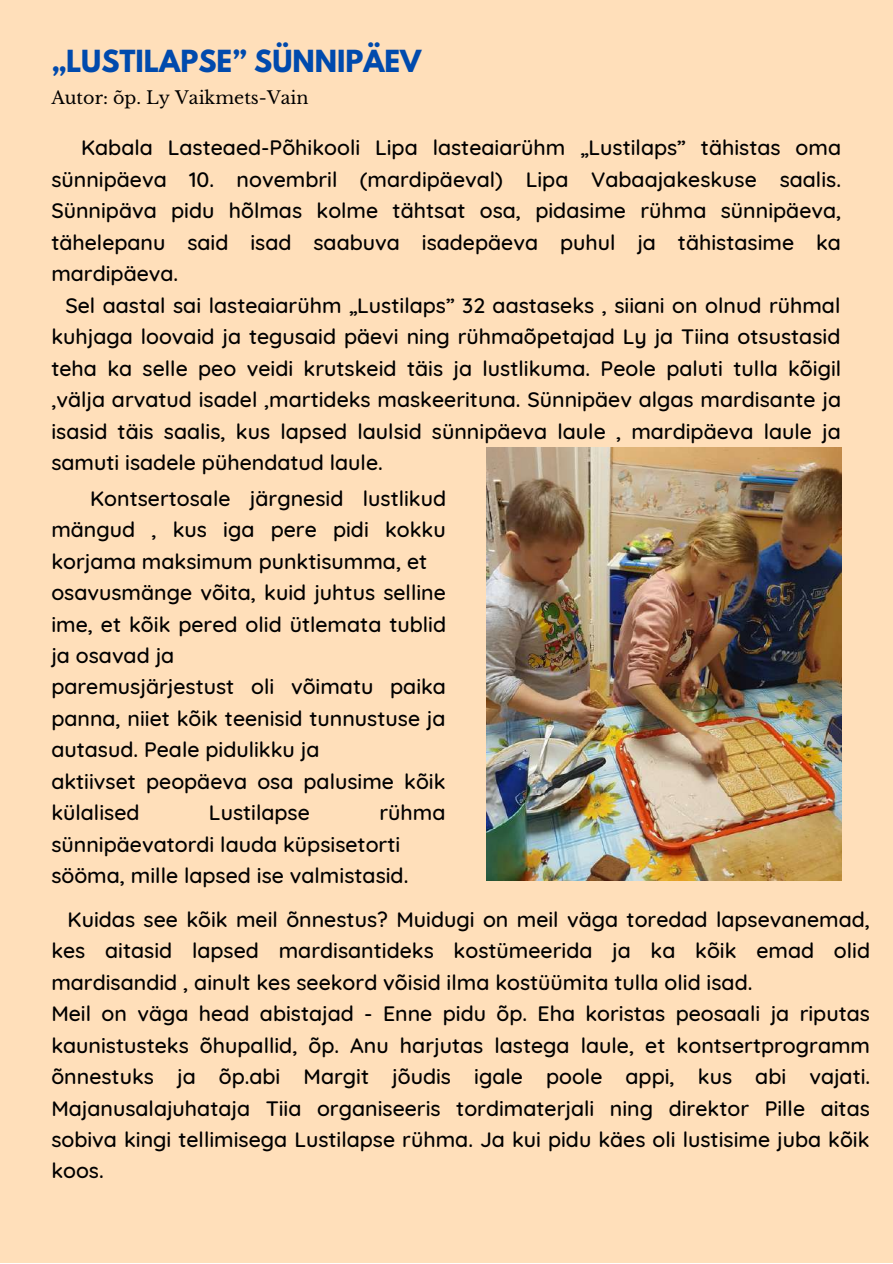
<style>
.page{position:relative;width:893px;height:1264px;background:#fff}
.page>*{position:absolute;margin:0;border:0;box-sizing:border-box;transform-origin:0 0}
.t1{font:700 27px "League Spartan";color:#004aad}
.t2{font:500 21.3px/31.5px "Quicksand";color:#000}
.t3{font:17.55px "Libre Baskerville";color:#000}
</style>
<div class="page">
<div style="left:0;top:0;width:892px;height:1262px;background:#ffdfba"></div>
<img style="left:486px;top:447px;width:355px;height:433px">
<p class="t1" style="left:51px;top:48px;width:371px">„LUSTILAPSE” SÜNNIPÄEV</p>
<p class="t3" style="left:51px;top:87px;width:259px">Autor: õp. Ly Vaikmets-Vain</p>
<p class="t2" style="left:51px;top:131px;width:791px;text-align:justify;text-indent:30px">Kabala Lasteaed-Põhikooli Lipa lasteaiarühm „Lustilaps” tähistas oma sünnipäeva 10. novembril (mardipäeval) Lipa Vabaajakeskuse saalis.<br>Sünnipäva pidu hõlmas kolme tähtsat osa, pidasime rühma sünnipäeva, tähelepanu said isad saabuva isadepäeva puhul ja tähistasime ka mardipäeva.</p>
<p class="t2" style="left:51px;top:289px;width:791px;text-align:justify;text-indent:14px">Sel aastal sai lasteaiarühm „Lustilaps” 32 aastaseks , siiani on olnud rühmal kuhjaga loovaid ja tegusaid päevi ning rühmaõpetajad Ly ja Tiina otsustasid teha ka selle peo veidi krutskeid täis ja lustlikuma. Peole paluti tulla kõigil ,välja arvatud isadel ,martideks maskeerituna. Sünnipäev algas mardisante ja isasid täis saalis, kus lapsed laulsid sünnipäeva laule , mardipäeva laule ja samuti isadele pühendatud laule.</p>
<p class="t2" style="left:51px;top:482px;width:396px;text-indent:39px">Kontsertosale järgnesid lustlikud mängud , kus iga pere pidi kokku korjama maksimum punktisumma, et osavusmänge võita, kuid juhtus selline ime, et kõik pered olid ütlemata tublid ja osavad ja<br>paremusjärjestust oli võimatu paika panna, niiet kõik teenisid tunnustuse ja autasud. Peale pidulikku ja<br>aktiivset peopäeva osa palusime kõik külalised</p>
<p class="t2" style="left:51px;top:796px;width:395px;text-indent:328px">rühma sünnipäevatordi lauda küpsisetorti sööma, mille lapsed ise valmistasid.</p>
<p class="t2" style="left:209px;top:796px;width:102px">Lustilapse</p>
<p class="t2" style="left:51px;top:902px;width:820px;text-indent:16px">Kuidas see kõik meil õnnestus? Muidugi on meil väga toredad lapsevanemad, kes aitasid lapsed mardisantideks kostümeerida ja ka kõik emad olid mardisandid , ainult kes seekord võisid ilma kostüümita tulla olid isad.<br>Meil on väga head abistajad - Enne pidu õp. Eha koristas peosaali ja riputas kaunistusteks õhupallid, õp. Anu harjutas lastega laule, et kontsertprogramm õnnestuks ja õp.abi Margit jõudis igale poole appi, kus abi vajati.<br>Majanusalajuhataja Tiia organiseeris tordimaterjali ning direktor Pille aitas sobiva kingi tellimisega Lustilapse rühma. Ja kui pidu käes oli lustisime juba kõik koos.</p>
</div>
